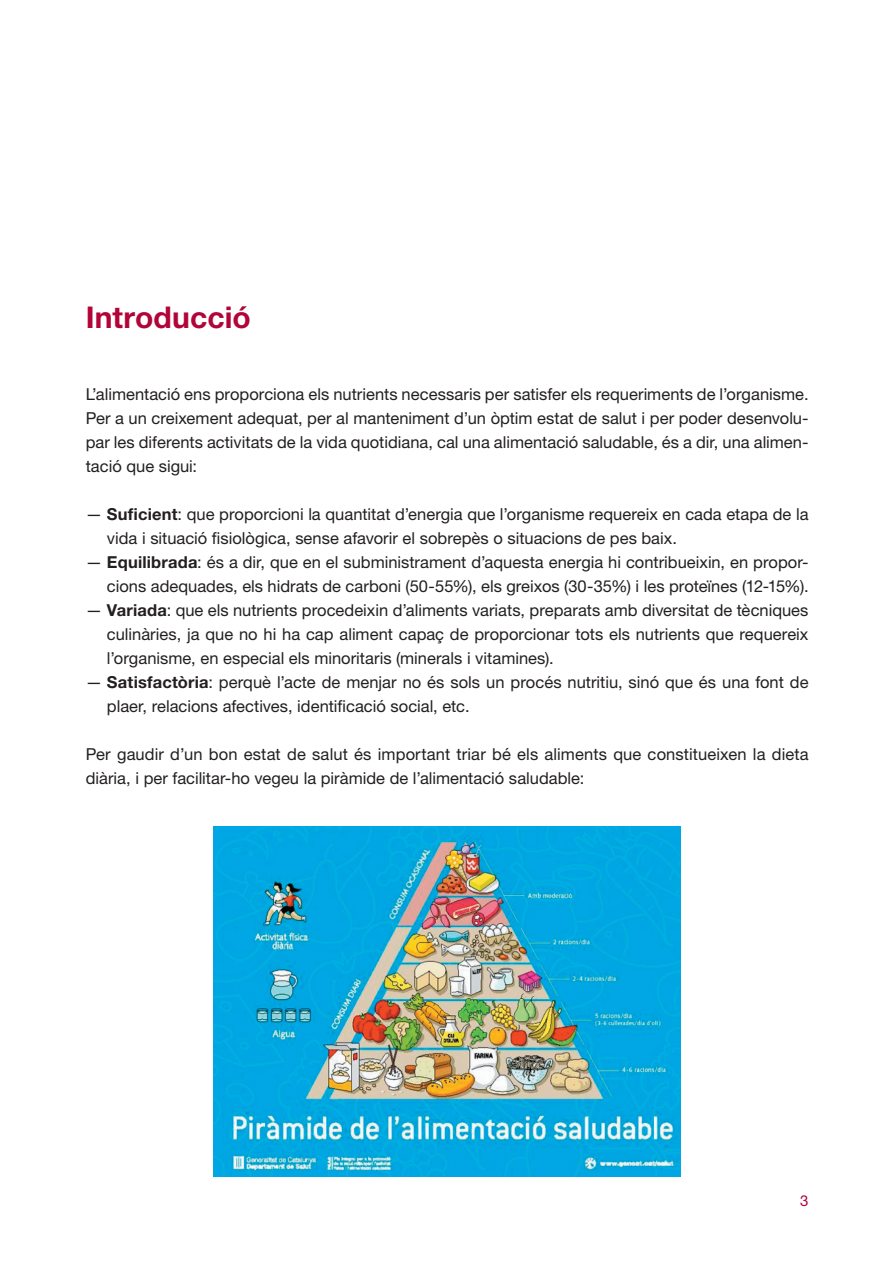
<style>
.page{position:relative;width:893px;height:1263px;background:#fff}
.page>*{position:absolute;margin:0;border:0;box-sizing:border-box;transform-origin:0 0}
.t1{font:700 30px "Helvetica Neue LT Std";letter-spacing:.005em;color:#b30437}
.t2{font:16.5px/24px "Helvetica Neue LT Std";color:#231f20}
.t3{font:15px "Helvetica Neue LT Std";color:#b30437}
.s1{font-weight:700}
</style>
<div class="page">
<img style="left:213px;top:826px;width:468px;height:351px">
<h1 class="t1" style="left:86px;top:298px;width:167px">Introducció</h1>
<p class="t2" style="left:86px;top:381px;width:724px">L’alimentació ens proporciona els nutrients necessaris per satisfer els requeriments de l’organisme.<br>Per a un creixement adequat, per al manteniment d’un òptim estat de salut i per poder desenvolu&shy;par les diferents activitats de la vida quotidiana, cal una alimentació saludable, és a dir, una alimen&shy;tació que sigui:</p>
<p class="t2" style="left:107px;top:501px;width:703px;text-indent:-21px">— <span class="s1">Suficient</span>: que proporcioni la quantitat d’energia que l’organisme requereix en cada etapa de la vida i situació fisiològica, sense afavorir el sobrepès o situacions de pes baix.</p>
<p class="t2" style="left:86px;top:550px;width:724px;text-align:right">— <span class="s1">Equilibrada</span>: és a dir, que en el subministrament d’aquesta energia hi contribueixin, en propor&shy;cions adequades, els hidrats de carboni (50-55%), els greixos (30-35%) i les proteïnes (12-15%).</p>
<p class="t2" style="left:107px;top:598px;width:703px;text-align:justify;text-indent:-21px">— <span class="s1">Variada</span>: que els nutrients procedeixin d’aliments variats, preparats amb diversitat de tècniques culinàries, ja que no hi ha cap aliment capaç de proporcionar tots els nutrients que requereix l’organisme, en especial els minoritaris (minerals i vitamines).</p>
<p class="t2" style="left:107px;top:670px;width:703px;text-indent:-21px">— <span class="s1">Satisfactòria</span>: perquè l’acte de menjar no és sols un procés nutritiu, sinó que és una font de plaer, relacions afectives, identificació social, etc.</p>
<p class="t2" style="left:86px;top:742px;width:724px">Per gaudir d’un bon estat de salut és important triar bé els aliments que constitueixen la dieta diària, i per facilitar-ho vegeu la piràmide de l’alimentació saludable:</p>
<p class="t3" style="left:800px;top:1191px;width:10px">3</p>
</div>
